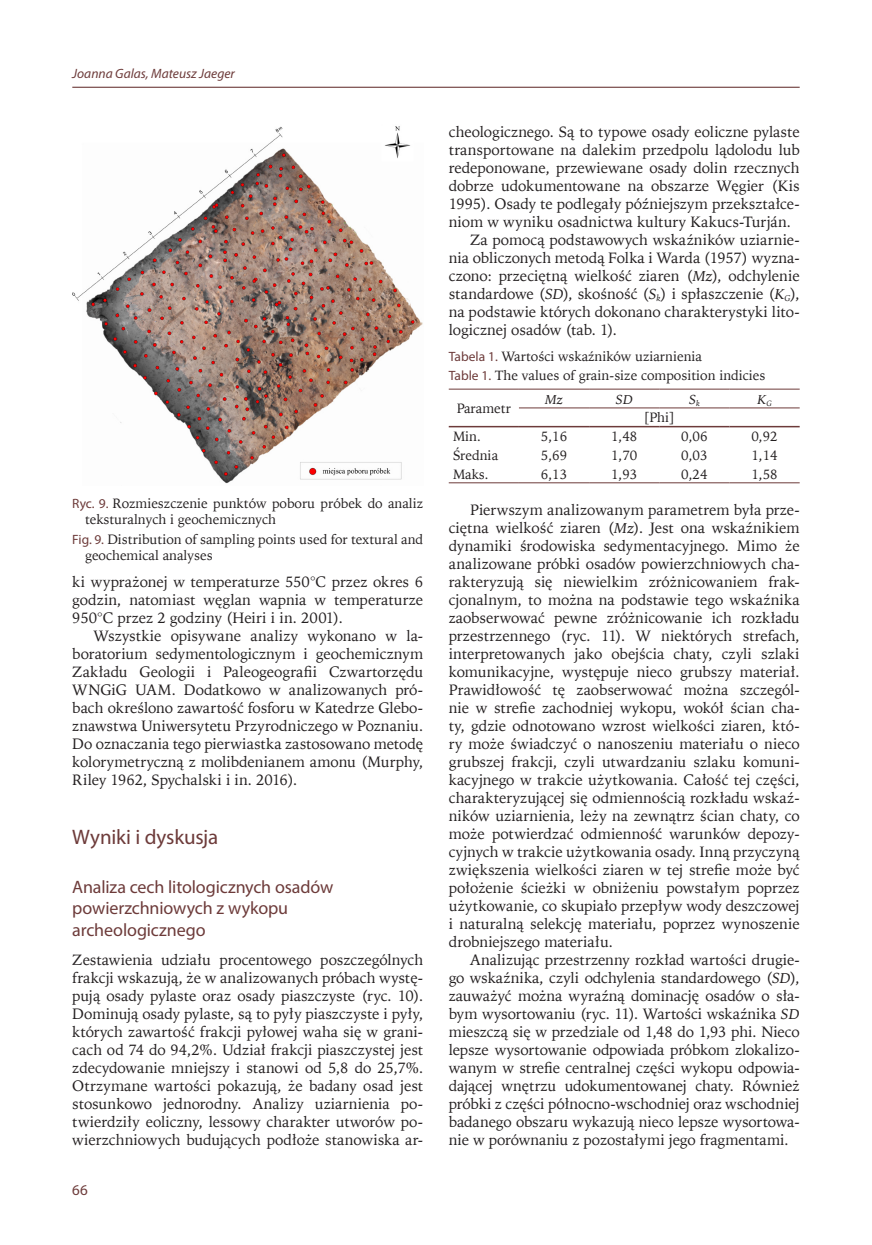
<style>
.page{position:relative;width:872px;height:1245px;background:#fff}
.page>*{position:absolute;margin:0;border:0;box-sizing:border-box;transform-origin:0 0}
.Podtytuł_1{font:21px "Myriad Pro";letter-spacing:-.01em;color:#6d3b3a}
.Podtytuł_2_pod_1{font:18px/21.6px "Myriad Pro";letter-spacing:-.01em;color:#6d3b3a}
.Pierwszy{font:15px/18px "Iowan Old St EU";color:#231f20;text-align:justify}
.t1{font:15px "Myriad Pro";color:#6d3b3a}
.Tytuł_tabeli_ryciny{font:13.5px/16.2px "Iowan Old St EU";color:#231f20}
.Tabela{font:13.5px "Iowan Old St EU";color:#231f20}
.t2{font:italic 13.5px "Myriad Pro";color:#6d3b3a}
.Tabela_główka{font:13.5px "Iowan Old St EU";color:#231f20}
.Tabela_główka-2{font:italic 13.5px "Iowan Old St EU";color:#231f20}
.s1{font-family:"Myriad Pro";color:#6d3b3a}
.s2{font-style:italic}
</style>
<div class="page">
<hr style="left:72px;top:87px;width:727px;height:1px;background:#6d3b3a">
<img style="left:72px;top:126px;width:351px;height:358px">
<svg style="left:449px;top:407px;width:350px;height:21px"></svg>
<hr style="left:449px;top:389px;width:70px;height:1px;background:#6d3b3a">
<hr style="left:519px;top:389px;width:70px;height:1px;background:#6d3b3a">
<hr style="left:589px;top:389px;width:70px;height:1px;background:#6d3b3a">
<hr style="left:659px;top:389px;width:70px;height:1px;background:#6d3b3a">
<hr style="left:729px;top:389px;width:70px;height:1px;background:#6d3b3a">
<hr style="left:449px;top:426px;width:70px;height:1px;background:#6d3b3a">
<hr style="left:519px;top:426px;width:70px;height:1px;background:#6d3b3a">
<hr style="left:589px;top:426px;width:70px;height:1px;background:#6d3b3a">
<hr style="left:659px;top:426px;width:70px;height:1px;background:#6d3b3a">
<hr style="left:729px;top:426px;width:70px;height:1px;background:#6d3b3a">
<hr style="left:449px;top:482px;width:70px;height:1px;background:#6d3b3a">
<hr style="left:519px;top:482px;width:70px;height:1px;background:#6d3b3a">
<hr style="left:589px;top:482px;width:70px;height:1px;background:#6d3b3a">
<hr style="left:659px;top:482px;width:70px;height:1px;background:#6d3b3a">
<hr style="left:729px;top:482px;width:70px;height:1px;background:#6d3b3a">
<hr style="left:519px;top:408px;width:70px;height:1px;background:#6d3b3a">
<hr style="left:589px;top:408px;width:70px;height:1px;background:#6d3b3a">
<hr style="left:659px;top:408px;width:70px;height:1px;background:#6d3b3a">
<hr style="left:729px;top:408px;width:70px;height:1px;background:#6d3b3a">
<p class="t2" style="left:72px;top:65px;width:164px">Joanna Galas, Mateusz Jaeger</p>
<p class="Tytuł_tabeli_ryciny" style="left:85px;top:496px;width:340px;text-indent:-13px"><span class="s1">Ryc. 9.</span> Rozmieszczenie punktów poboru próbek do analiz teksturalnych i geochemicznych</p>
<p class="Tytuł_tabeli_ryciny" style="left:85px;top:531px;width:340px;text-indent:-13px"><span class="s1">Fig. 9.</span> Distribution of sampling points used for textural and geochemical analyses</p>
<p class="Pierwszy" style="left:72px;top:573px;width:352px">ki wyprażonej w temperaturze 550°C przez okres 6 godzin, natomiast węglan wapnia w temperaturze 950°C przez 2 godziny (Heiri i in. 2001).</p>
<p class="Pierwszy" style="left:72px;top:627px;width:352px;text-indent:21px">Wszystkie opisywane analizy wykonano w la&shy;boratorium sedymentologicznym i geochemicznym Zakładu Geologii i Paleogeografii Czwartorzędu WNGiG UAM. Dodatkowo w analizowanych pró&shy;bach określono zawartość fosforu w Katedrze Glebo&shy;znawstwa Uniwersytetu Przyrodniczego w Poznaniu.<br>Do oznaczania tego pierwiastka zastosowano metodę kolorymetryczną z molibdenianem amonu (Murphy, Riley 1962, Spychalski i in. 2016).</p>
<p class="Podtytuł_1" style="left:72px;top:824px;width:147px">Wyniki i dyskusja</p>
<p class="Podtytuł_2_pod_1" style="left:72px;top:875px;width:262px">Analiza cech litologicznych osadów powierzchniowych z wykopu archeologicznego</p>
<p class="Pierwszy" style="left:72px;top:951px;width:352px">Zestawienia udziału procentowego poszczególnych frakcji wskazują, że w analizowanych próbach wystę&shy;pują osady pylaste oraz osady piaszczyste (ryc. 10).<br>Dominują osady pylaste, są to pyły piaszczyste i pyły, których zawartość frakcji pyłowej waha się w grani&shy;cach od 74 do 94,2%. Udział frakcji piaszczystej jest zdecydowanie mniejszy i stanowi od 5,8 do 25,7%.<br>Otrzymane wartości pokazują, że badany osad jest stosunkowo jednorodny. Analizy uziarnienia po&shy;twierdziły eoliczny, lessowy charakter utworów po&shy;wierzchniowych budujących podłoże stanowiska ar-</p>
<p class="t1" style="left:72px;top:1181px;width:17px">66</p>
<p class="Pierwszy" style="left:449px;top:123px;width:352px">cheologicznego. Są to typowe osady eoliczne pylaste transportowane na dalekim przedpolu lądolodu lub redeponowane, przewiewane osady dolin rzecznych dobrze udokumentowane na obszarze Węgier (Kis 1995). Osady te podlegały późniejszym przekształce&shy;niom w wyniku osadnictwa kultury Kakucs-Turján.</p>
<p class="Pierwszy" style="left:449px;top:231px;width:352px;text-indent:21px">Za pomocą podstawowych wskaźników uziarnie&shy;nia obliczonych metodą Folka i Warda (1957) wyzna&shy;czono: przeciętną wielkość ziaren (<span class="s2">Mz</span>), odchylenie standardowe (<span class="s2">SD</span>), skośność (<span class="s2">S</span><sub>k</sub>) i spłaszczenie (<span class="s2">K</span><sub>G</sub>), na podstawie których dokonano charakterystyki lito&shy;logicznej osadów (tab. 1).</p>
<p class="Tytuł_tabeli_ryciny" style="left:449px;top:349px;width:255px"><span class="s1">Tabela 1.</span> Wartości wskaźników uziarnienia</p>
<p class="Tytuł_tabeli_ryciny" style="left:449px;top:368px;width:318px"><span class="s1">Table 1.</span> The values of grain-size composition indicies</p>
<p class="Tabela_główka" style="left:457px;top:400px;width:56px">Parametr</p>
<p class="Tabela_główka-2" style="left:545px;top:391px;width:19px">Mz</p>
<p class="Tabela_główka-2" style="left:615px;top:391px;width:19px">SD</p>
<p class="Tabela_główka-2" style="left:688px;top:391px;width:13px">S<sub>k</sub></p>
<p class="Tabela_główka-2" style="left:757px;top:391px;width:16px">K<sub>G</sub></p>
<p class="Tabela_główka" style="left:643px;top:409px;width:33px">[Phi]</p>
<p class="Tabela" style="left:453px;top:428px;width:29px">Min.</p>
<p class="Tabela" style="left:541px;top:428px;width:28px">5,16</p>
<p class="Tabela" style="left:611px;top:428px;width:28px">1,48</p>
<p class="Tabela" style="left:681px;top:428px;width:28px">0,06</p>
<p class="Tabela" style="left:751px;top:428px;width:28px">0,92</p>
<p class="Tabela" style="left:453px;top:447px;width:47px">Średnia</p>
<p class="Tabela" style="left:541px;top:447px;width:28px">5,69</p>
<p class="Tabela" style="left:611px;top:447px;width:28px">1,70</p>
<p class="Tabela" style="left:681px;top:447px;width:28px">0,03</p>
<p class="Tabela" style="left:751px;top:447px;width:28px">1,14</p>
<p class="Tabela" style="left:453px;top:466px;width:37px">Maks.</p>
<p class="Tabela" style="left:541px;top:466px;width:28px">6,13</p>
<p class="Tabela" style="left:611px;top:466px;width:28px">1,93</p>
<p class="Tabela" style="left:681px;top:466px;width:28px">0,24</p>
<p class="Tabela" style="left:751px;top:466px;width:28px">1,58</p>
<p class="Pierwszy" style="left:449px;top:501px;width:352px;text-indent:21px">Pierwszym analizowanym parametrem była prze&shy;ciętna wielkość ziaren (<span class="s2">Mz</span>). Jest ona wskaźnikiem dynamiki środowiska sedymentacyjnego. Mimo że analizowane próbki osadów powierzchniowych cha&shy;rakteryzują się niewielkim zróżnicowaniem frak&shy;cjonalnym, to można na podstawie tego wskaźnika zaobserwować pewne zróżnicowanie ich rozkładu przestrzennego (ryc. 11). W niektórych strefach, interpretowanych jako obejścia chaty, czyli szlaki komunikacyjne, występuje nieco grubszy materiał.<br>Prawidłowość tę zaobserwować można szczegól&shy;nie w strefie zachodniej wykopu, wokół ścian cha&shy;ty, gdzie odnotowano wzrost wielkości ziaren, któ&shy;ry może świadczyć o nanoszeniu materiału o nieco grubszej frakcji, czyli utwardzaniu szlaku komuni&shy;kacyjnego w trakcie użytkowania. Całość tej części, charakteryzującej się odmiennością rozkładu wskaź&shy;ników uziarnienia, leży na zewnątrz ścian chaty, co może potwierdzać odmienność warunków depozy&shy;cyjnych w trakcie użytkowania osady. Inną przyczyną zwiększenia wielkości ziaren w tej strefie może być położenie ścieżki w obniżeniu powstałym poprzez użytkowanie, co skupiało przepływ wody deszczowej i naturalną selekcję materiału, poprzez wynoszenie drobniejszego materiału.</p>
<p class="Pierwszy" style="left:449px;top:951px;width:352px;text-indent:21px">Analizując przestrzenny rozkład wartości drugie&shy;go wskaźnika, czyli odchylenia standardowego (<span class="s2">SD</span>), zauważyć można wyraźną dominację osadów o sła&shy;bym wysortowaniu (ryc. 11). Wartości wskaźnika <span class="s2">SD </span>mieszczą się w przedziale od 1,48 do 1,93 phi. Nieco lepsze wysortowanie odpowiada próbkom zlokalizo&shy;wanym w strefie centralnej części wykopu odpowia&shy;dającej wnętrzu udokumentowanej chaty. Również próbki z części północno-wschodniej oraz wschodniej badanego obszaru wykazują nieco lepsze wysortowa&shy;nie w porównaniu z pozostałymi jego fragmentami.</p>
</div>
